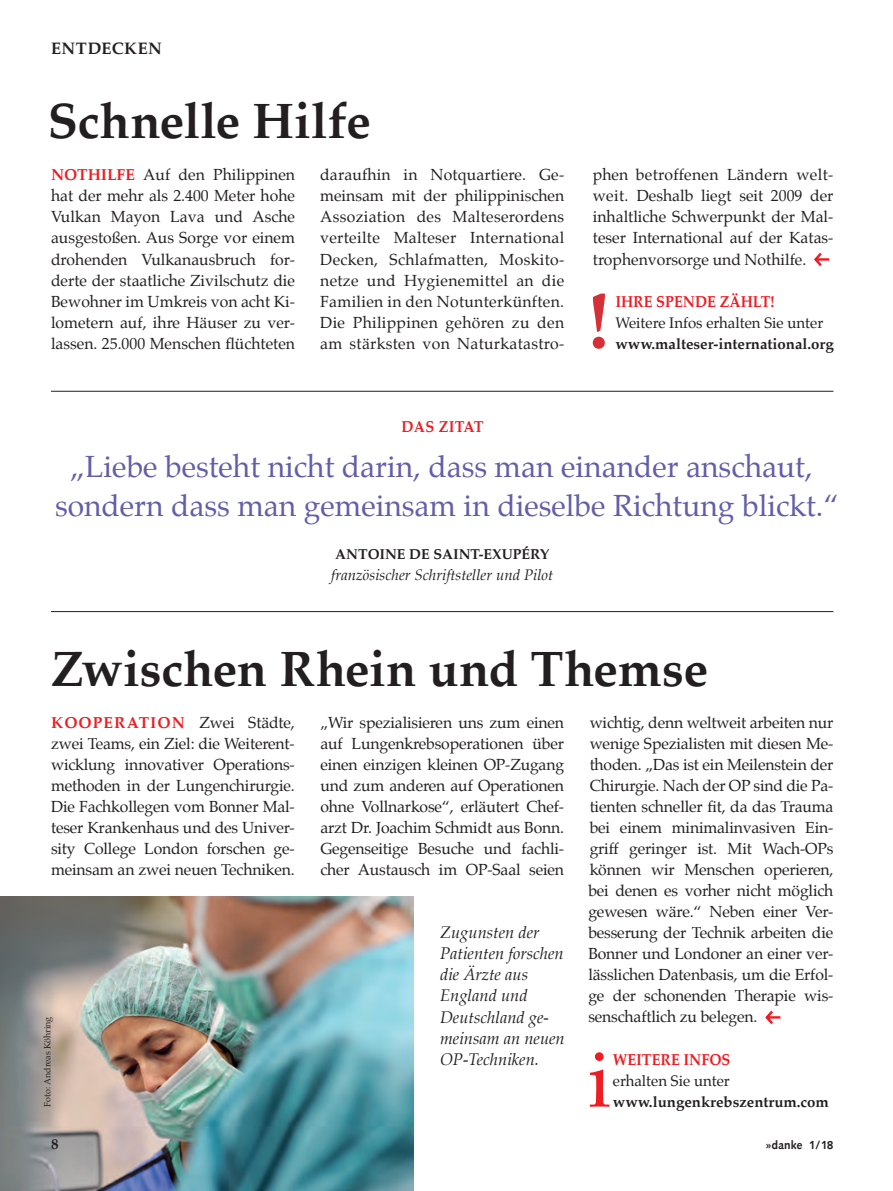
<style>
.page{position:relative;width:893px;height:1191px;background:#fff}
.page>*{position:absolute;margin:0;border:0;box-sizing:border-box;transform-origin:0 0}
.t1{font:79.2px "Palatino";color:#ee1d23}
.t2{font:700 79.2px "Palatino";color:#d53038}
.t3{font:700 49.5px "Palatino";letter-spacing:-.005em;color:#231f20}
.t4{font:30px/39px "Palatino";color:#625ea9;text-align:center}
.t5{font:italic 16.5px/21px "Palatino";color:#231f20}
.t6{font:700 16.5px "Palatino";letter-spacing:.03em;color:#231f20}
.t7{font:15.75px/21px "Palatino";letter-spacing:-.01em;color:#231f20;text-align:justify}
.t8{font:700 15.75px "Palatino";color:#ee1d23;scale:.92 1}
.t9{font:700 15.75px "Palatino";letter-spacing:.025em;color:#ee1d23;scale:.92 1}
.t10{font:700 15px "Palatino";color:#231f20}
.t11{font:15px "Palatino";color:#231f20}
.t12{font:italic 15px "Palatino";color:#231f20}
.t13{font:700 14.25px "Palatino";color:#231f20}
.t14{font:12px "Malteser Syntax";letter-spacing:.02em;color:#231f20}
.t15{font:8.85px "Palatino";color:#231f20}
.s1{font-weight:700;color:#ee1d23}
</style>
<div class="page">
<hr style="left:51px;top:611px;width:782px;height:1px;background:#231f20">
<img style="left:0;top:896px;width:414px;height:295px">
<hr style="left:51px;top:391px;width:782px;height:1px;background:#231f20">
<svg style="left:765px;top:1010px;width:16px;height:15px"></svg>
<svg style="left:814px;top:252px;width:16px;height:15px"></svg>
<p class="t6" style="left:51px;top:34px;width:112px">ENTDECKEN</p>
<h2 class="t3" style="left:48px;top:79px;width:324px">Schnelle Hilfe</h2>
<p class="t7" style="left:51px;top:164px;width:246px"><span class="s1">NOTHILFE</span> Auf den Philippinen hat der mehr als 2.400 Meter hohe Vulkan Mayon Lava und Asche ausgestoßen. Aus Sorge vor einem drohenden Vulkanausbruch for&shy;derte der staatliche Zivilschutz die Bewohner im Umkreis von acht Ki&shy;lometern auf, ihre Häuser zu ver&shy;lassen. 25.000 Menschen flüchteten</p>
<p class="t7" style="left:320px;top:164px;width:246px">daraufhin in Notquartiere. Ge&shy;meinsam mit der philippinischen Assoziation des Malteserordens verteilte Malteser International Decken, Schlafmatten, Moskito&shy;netze und Hygienemittel an die Familien in den Notunterkünften.<br>Die Philippinen gehören zu den am stärksten von Naturkatastro-</p>
<p class="t9" style="left:401px;top:413px;width:91px">DAS ZITAT</p>
<p class="t7" style="left:593px;top:164px;width:242px">phen betroffenen Ländern welt&shy;weit. Deshalb liegt seit 2009 der inhaltliche Schwerpunkt der Mal&shy;teser International auf der Katas&shy;trophenvorsorge und Nothilfe.</p>
<h1 class="t2" style="left:588px;top:253px;width:24px">!</h1>
<p class="t8" style="left:615px;top:288px;width:174px">IHRE SPENDE ZÄHLT!</p>
<p class="t11" style="left:615px;top:310px;width:209px">Weitere Infos erhalten Sie unter</p>
<p class="t10" style="left:615px;top:331px;width:220px">www.malteser-international.org</p>
<h3 class="t4" style="left:55px;top:447px;width:785px">„Liebe besteht nicht darin, dass man einander anschaut, sondern dass man gemeinsam in dieselbe Richtung blickt.“</h3>
<p class="t13" style="left:335px;top:542px;width:216px">ANTOINE DE SAINT-EXUPÉRY</p>
<p class="t12" style="left:331px;top:563px;width:223px">französischer Schriftsteller und Pilot</p>
<h2 class="t3" style="left:51px;top:626px;width:659px">Zwischen Rhein und Themse</h2>
<p class="t7" style="left:51px;top:712px;width:245px"><span class="s1">KOOPERATION</span> Zwei Städte, zwei Teams, ein Ziel: die Weiterent&shy;wicklung innovativer Operations&shy;methoden in der Lungenchirurgie.<br>Die Fachkollegen vom Bonner Mal&shy;teser Krankenhaus und des Univer&shy;sity College London forschen ge&shy;meinsam an zwei neuen Techniken.</p>
<p class="t7" style="left:320px;top:712px;width:245px">„Wir spezialisieren uns zum einen auf Lungenkrebsoperationen über einen einzigen kleinen OP-Zugang und zum anderen auf Operationen ohne Vollnarkose“, erläutert Chef&shy;arzt Dr. Joachim Schmidt aus Bonn.<br>Gegenseitige Besuche und fachli&shy;cher Austausch im OP-Saal seien</p>
<p class="t7" style="left:590px;top:711px;width:245px">wichtig, denn weltweit arbeiten nur wenige Spezialisten mit diesen Me&shy;thoden. „Das ist ein Meilenstein der Chirurgie. Nach der OP sind die Pa&shy;tienten schneller fit, da das Trauma bei einem minimalinvasiven Ein&shy;griff geringer ist. Mit Wach-OPs können wir Menschen operieren,</p>
<p class="t7" style="left:588px;top:880px;width:247px">bei denen es vorher nicht möglich gewesen wäre.“ Neben einer Ver&shy;besserung der Technik arbeiten die Bonner und Londoner an einer ver&shy;lässlichen Datenbasis, um die Erfol&shy;ge der schonenden Therapie wis&shy;senschaftlich zu belegen.</p>
<p class="t5" style="left:440px;top:922px;width:126px">Zugunsten der<br>Patienten forschen die Ärzte aus<br>England und<br>Deutschland ge&shy;meinsam an neuen<br>OP-Techniken.</p>
<p class="t15" style="left:40px;top:1106px;width:92px;rotate:-90deg">Foto: Andreas Köhring</p>
<p class="t10" style="left:51px;top:1131px;width:9px">8</p>
<p class="t14" style="left:766px;top:1138px;width:69px">»danke 1/18</p>
<h1 class="t1" style="left:588px;top:1013px;width:25px">i</h1>
<p class="t8" style="left:613px;top:1045px;width:129px">WEITERE INFOS</p>
<p class="t11" style="left:613px;top:1068px;width:118px">erhalten Sie unter</p>
<p class="t10" style="left:613px;top:1088px;width:218px">www.lungenkrebszentrum.com</p>
</div>
